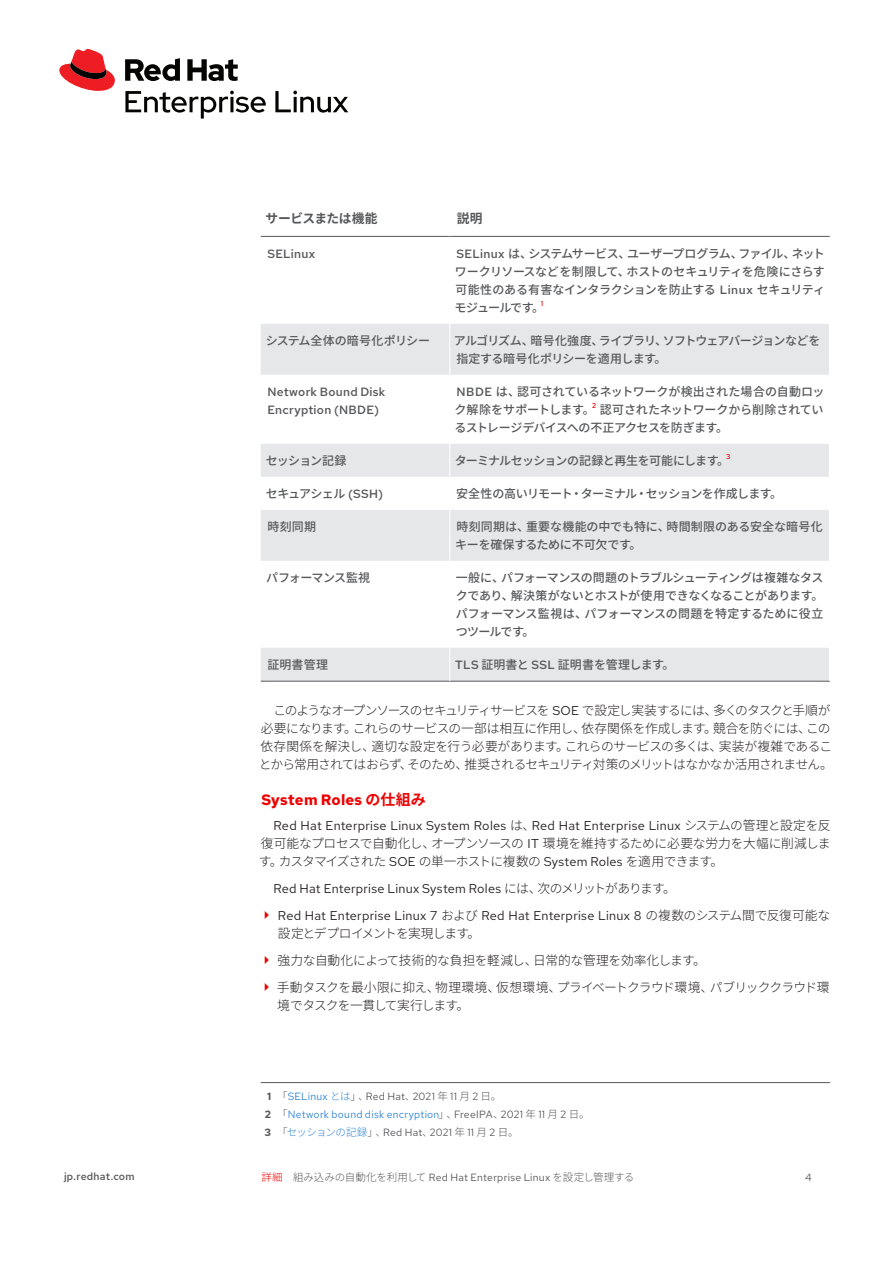
<style>
.page{position:relative;width:893px;height:1263px;background:#fff}
.page>*{position:absolute;margin:0;border:0;box-sizing:border-box;transform-origin:0 0}
.Main_-_Subhead_1{font:700 15px "Red Hat Text";letter-spacing:.01em;color:#e00}
.Main_-_Body{font:300 12.75px/18px "Noto Sans JP";letter-spacing:-.05em;color:#231f20}
.Main_-_Body-2{font:12.75px/18px "Red Hat Text";letter-spacing:.02em;color:#231f20}
.Main_-_Body-3{font:300 12.75px "Noto Sans JP";letter-spacing:-.02em;color:#231f20}
.Main_-_Table_Subhead{font:700 12.75px "Noto Sans JP";letter-spacing:-.025em;color:#57585a}
.Main_-_Table_Body__l{font:500 12px/18px "Noto Sans JP";letter-spacing:-.02em;color:#57585a;text-align:justify}
.Main_-_Table_Body__l-2{font:500 12px/18px "Noto Sans JP";letter-spacing:-.05em;color:#57585a}
.Main_-_Table_Body__l-3{font:500 12px/18px "Red Hat Text";letter-spacing:.02em;color:#57585a}
.Main_-_Table_Body__l-4{font:500 12px "Noto Sans JP";letter-spacing:-.06em;color:#57585a}
.Main_-_Table_Body__l-5{font:500 12px "Noto Sans JP";color:#57585a}
.Main_-_Table_Body__l-6{font:500 12px "Noto Sans JP";letter-spacing:-.045em;color:#57585a}
.Main_-_Table_Body__l-7{font:500 12px "Noto Sans JP";letter-spacing:-.065em;color:#57585a}
.Main_-_Footnote__add{font:10.5px "Red Hat Text";letter-spacing:.025em;color:#3385d6}
.Footer_-_Running_Foo{font:300 10.5px "Noto Sans JP";letter-spacing:-.015em;color:#57585a}
.Main_-_Footnote{font:10.5px "Red Hat Text";letter-spacing:.025em;color:#57585a}
.Main_-_Footnote__add-2{font:10.5px "Red Hat Text";letter-spacing:.02em;color:#57585a}
.t1{font:500 10.5px "Red Hat Text";letter-spacing:.025em;color:#57585a}
.Footer_-_Running_Foo-2{font:10.5px "Red Hat Text";color:#57585a}
.Main_-_Table_Body__l-8{font:500 7.05px "Red Hat Text";color:#e00}
.s1{font-family:"Red Hat Text"}
.s2{font-family:"Red Hat Text";font-weight:400}
.s3{font-family:"Noto Sans JP"}
.s4{font-family:"Noto Sans JP";font-weight:300}
.s5{font-weight:700}
.s6{color:#3385d6}
.s7{font-family:"Noto Sans JP";font-weight:300;color:#3385d6}
.s8{font-weight:700;color:#57585a}
.s9{font-family:"Noto Sans JP";font-weight:300;color:#57585a}
.s10{color:#57585a}
.s11{color:#e00}
</style>
<div class="page">
<svg style="left:261px;top:324px;width:568px;height:357px"></svg>
<hr style="left:261px;top:236px;width:189px;height:1px;background:#57585a">
<hr style="left:450px;top:236px;width:380px;height:1px;background:#57585a">
<hr style="left:261px;top:681px;width:189px;height:1px;background:#57585a">
<hr style="left:450px;top:681px;width:380px;height:1px;background:#57585a">
<hr style="left:449px;top:324px;width:1px;height:51px;background:#fff">
<hr style="left:449px;top:375px;width:1px;height:69px;background:#fff">
<hr style="left:449px;top:444px;width:1px;height:33px;background:#fff">
<hr style="left:449px;top:477px;width:1px;height:33px;background:#fff">
<hr style="left:449px;top:510px;width:1px;height:51px;background:#fff">
<hr style="left:449px;top:561px;width:1px;height:87px;background:#fff">
<hr style="left:449px;top:648px;width:1px;height:33px;background:#fff">
<hr style="left:261px;top:1082px;width:569px;height:1px;background:#57585a">
<svg style="left:125px;top:91px;width:141px;height:28px"></svg>
<svg style="left:275px;top:91px;width:73px;height:22px"></svg>
<svg style="left:59px;top:49px;width:56px;height:42px"></svg>
<svg style="left:125px;top:58px;width:113px;height:23px"></svg>
<p class="Main_-_Table_Subhead" style="left:266px;top:211px;width:114px">サービスまたは機能</p>
<p class="Main_-_Table_Subhead" style="left:457px;top:211px;width:27px">説明</p>
<p class="Main_-_Table_Body__l-3" style="left:267px;top:244px;width:49px">SELinux</p>
<p class="Main_-_Table_Body__l" style="left:454px;top:245px;width:372px"><span class="s1">SELinux</span> は、システムサービス、ユーザープログラム、ファイル、ネットワークリソースなどを制限して、ホストのセキュリティを危険にさらす可能性のある有害なインタラクションを防止する <span class="s1">Linux</span> セキュリティモジュールです。</p>
<p class="Main_-_Table_Body__l-8" style="left:541px;top:299px;width:4px">1</p>
<p class="Main_-_Table_Body__l-5" style="left:266px;top:334px;width:166px">システム全体の暗号化ポリシー</p>
<p class="Main_-_Table_Body__l-2" style="left:454px;top:332px;width:368px">アルゴリズム、暗号化強度、ライブラリ、ソフトウェアバージョンなどを指定する暗号化ポリシーを適用します。</p>
<p class="Main_-_Table_Body__l-3" style="left:268px;top:382px;width:119px">Network Bound Disk<br>Encryption (NBDE)</p>
<p class="Main_-_Table_Body__l" style="left:455px;top:383px;width:371px"><span class="s1">NBDE</span> は、認可されているネットワークが検出された場合の自動ロック解除をサポートします。認可されたネットワークから削除されてい</p>
<p class="Main_-_Table_Body__l-8" style="left:592px;top:401px;width:5px">2</p>
<p class="Main_-_Table_Body__l-6" style="left:454px;top:421px;width:275px">るストレージデバイスへの不正アクセスを防ぎます。</p>
<p class="Main_-_Table_Body__l-4" style="left:266px;top:454px;width:82px">セッション記録</p>
<p class="Main_-_Table_Body__l-2" style="left:455px;top:452px;width:276px">ターミナルセッションの記録と再生を可能にします。</p>
<p class="Main_-_Table_Body__l-8" style="left:726px;top:452px;width:6px">3</p>
<p class="Main_-_Table_Body__l-7" style="left:266px;top:487px;width:119px">セキュアシェル <span class="s1">(SSH)</span></p>
<p class="Main_-_Table_Body__l-4" style="left:456px;top:487px;width:328px">安全性の高いリモート・ターミナル・セッションを作成します。</p>
<p class="Main_-_Table_Body__l" style="left:267px;top:518px;width:50px">時刻同期</p>
<p class="Main_-_Table_Body__l" style="left:455px;top:518px;width:369px">時刻同期は、重要な機能の中でも特に、時間制限のある安全な暗号化キーを確保するために不可欠です。</p>
<p class="Main_-_Table_Body__l" style="left:266px;top:569px;width:106px">パフォーマンス監視</p>
<p class="Main_-_Table_Body__l" style="left:456px;top:569px;width:369px">一般に、パフォーマンスの問題のトラブルシューティングは複雑なタスクであり、解決策がないとホストが使用できなくなることがあります。パフォーマンス監視は、パフォーマンスの問題を特定するために役立つツールです。</p>
<p class="Main_-_Table_Body__l" style="left:267px;top:656px;width:62px">証明書管理</p>
<p class="Main_-_Table_Body__l-5" style="left:455px;top:658px;width:221px"><span class="s1">TLS</span> 証明書と <span class="s1">SSL</span> 証明書を管理します。</p>
<p class="Main_-_Body" style="left:259px;top:701px;width:576px;text-indent:15px">このようなオープンソースのセキュリティサービスを <span class="s2">SOE</span> で設定し実装するには、多くのタスクと手順が必要になります。これらのサービスの一部は相互に作用し、依存関係を作成します。競合を防ぐには、この依存関係を解決し、適切な設定を行う必要があります。これらのサービスの多くは、実装が複雑であることから常用されてはおらず、そのため、推奨されるセキュリティ対策のメリットはなかなか活用されません。</p>
<p class="Main_-_Subhead_1" style="left:261px;top:789px;width:166px">System Roles <span class="s3">の仕組み</span></p>
<p class="Main_-_Body" style="left:259px;top:816px;width:573px;text-align:justify;text-indent:15px"><span class="s2">Red Hat Enterprise Linux System Roles</span> は、<span class="s2">Red Hat Enterprise Linux</span> システムの管理と設定を反復可能なプロセスで自動化し、オープンソースの <span class="s2">IT</span> 環境を維持するために必要な労力を大幅に削減します。カスタマイズされた <span class="s2">SOE</span> の単一ホストに複数の <span class="s2">System Roles</span> を適用できます。</p>
<p class="Main_-_Body-2" style="left:273px;top:879px;width:404px">Red Hat Enterprise Linux System Roles <span class="s4">には、次のメリットがあります。</span></p>
<p class="Main_-_Body-2" style="left:278px;top:906px;width:554px">Red Hat Enterprise Linux 7 <span class="s4">および</span> Red Hat Enterprise Linux 8 <span class="s4">の複数のシステム間で反復可能な設定とデプロイメントを実現します。</span></p>
<p class="Main_-_Body-3" style="left:277px;top:953px;width:430px">強力な自動化によって技術的な負担を軽減し、日常的な管理を効率化します。</p>
<p class="Main_-_Body" style="left:277px;top:978px;width:554px">手動タスクを最小限に抑え、物理環境、仮想環境、プライベートクラウド環境、パブリッククラウド環境でタスクを一貫して実行します。</p>
<p class="Main_-_Footnote" style="left:267px;top:1089px;width:236px"><span class="s5">1</span> <span class="s4">「</span><span class="s6">SELinux</span> <span class="s7">とは</span><span class="s4">」、</span>Red Hat<span class="s4">、</span>2021 <span class="s4">年</span> 11 <span class="s4">月</span> 2 <span class="s4">日。</span></p>
<p class="Main_-_Footnote__add" style="left:265px;top:1107px;width:326px"><span class="s8">2</span> <span class="s9">「</span>Network bound disk encryption<span class="s9">」、</span><span class="s10">FreeIPA</span><span class="s9">、</span><span class="s10">2021</span> <span class="s9">年</span> <span class="s10">11</span> <span class="s9">月</span> <span class="s10">2</span> <span class="s9">日。</span></p>
<p class="Main_-_Footnote__add-2" style="left:265px;top:1125px;width:256px"><span class="s5">3</span> <span class="s4">「</span><span class="s7">セッションの記録</span><span class="s4">」、</span>Red Hat<span class="s4">、</span>2021 <span class="s4">年</span> 11 <span class="s4">月</span> 2 <span class="s4">日。</span></p>
<p class="t1" style="left:64px;top:1170px;width:72px">jp.redhat.com</p>
<p class="Footer_-_Running_Foo" style="left:261px;top:1171px;width:374px"><span class="s11">詳細</span> 組み込みの自動化を利用して <span class="s2">Red Hat Enterprise Linux</span> を設定し管理する</p>
<p class="Footer_-_Running_Foo-2" style="left:805px;top:1170px;width:8px">4</p>
</div>
